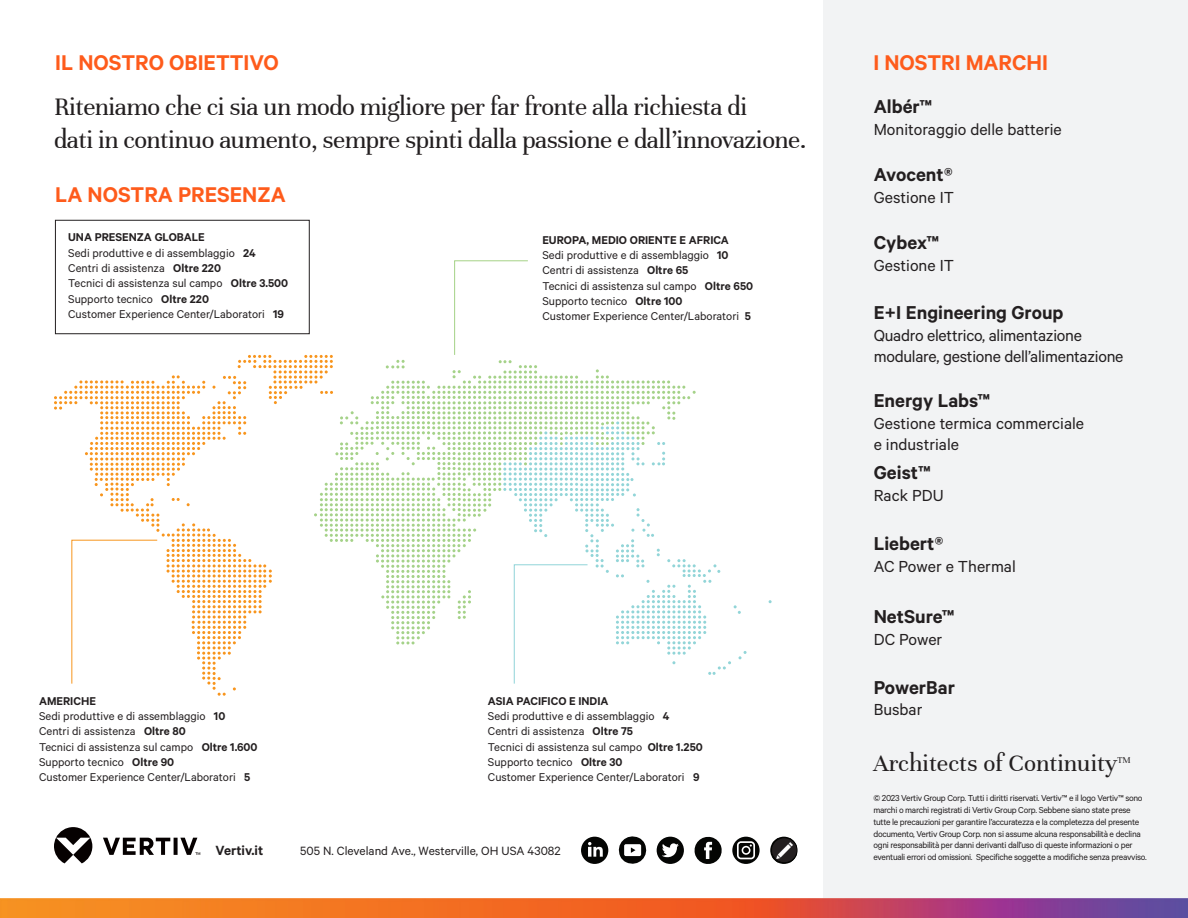
<style>
.page{position:relative;width:1188px;height:918px;background:#fff}
.page>*{position:absolute;margin:0;border:0;box-sizing:border-box;transform-origin:0 0}
.t1{font:27px/33px "Unna";letter-spacing:-.02em;color:#231f20}
.t2{font:25.5px "Unna";color:#231f20}
.t3{font:600 24px "Calibre";color:#fe5b1b}
.t4{font:600 21px "Calibre";color:#231f20}
.t5{font:18px/21.6px "Calibre";color:#231f20}
.t6{font:600 15px "Calibre";color:#231f20}
.t7{font:13.5px "Calibre";color:#231f20}
.t8{font:12.75px "Calibre";color:#231f20}
.t9{font:600 12.75px "Calibre";color:#231f20}
.t10{font:9.75px/11.7px "Calibre";letter-spacing:-.03em;color:#231f20}
.t11{font:9.6px "Unna";color:#231f20}
.s1{font-weight:600}
</style>
<div class="page">
<div style="left:824px;top:0;width:364px;height:918px;background:#f2f3f4"></div>
<img style="left:0;top:899px;width:1188px;height:19px">
<svg style="left:581px;top:837px;width:27px;height:27px"></svg>
<svg style="left:619px;top:836px;width:27px;height:28px"></svg>
<svg style="left:657px;top:837px;width:27px;height:27px"></svg>
<svg style="left:695px;top:837px;width:27px;height:27px"></svg>
<svg style="left:732px;top:837px;width:28px;height:27px"></svg>
<svg style="left:770px;top:837px;width:28px;height:27px"></svg>
<div style="left:772px;top:838px;width:24px;height:24px;background:#231f20;border-radius:50%"></div>
<img style="left:796px;top:838px;width:1px;height:24px">
<img style="left:773px;top:838px;width:23px;height:24px">
<svg style="left:54px;top:827px;width:146px;height:36px"></svg>
<div style="left:55px;top:220px;width:254px;height:114px;border:1px solid #231f20"></div>
<svg style="left:54px;top:260px;width:693px;height:436px"></svg>
<p class="t3" style="left:55px;top:48px;width:225px">IL NOSTRO OBIETTIVO</p>
<p class="t3" style="left:873px;top:48px;width:176px">I NOSTRI MARCHI</p>
<p class="t1" style="left:54px;top:90px;width:754px">Riteniamo che ci sia un modo migliore per far fronte alla richiesta di<br>dati in continuo aumento, sempre spinti dalla passione e dall’innovazione.</p>
<p class="t3" style="left:55px;top:180px;width:232px">LA NOSTRA PRESENZA</p>
<p class="t9" style="left:68px;top:230px;width:138px">UNA PRESENZA GLOBALE</p>
<p class="t8" style="left:68px;top:245px;width:189px">Sedi produttive e di assemblaggio <span class="s1">24</span></p>
<p class="t8" style="left:68px;top:261px;width:154px">Centri di assistenza <span class="s1">Oltre 220</span></p>
<p class="t8" style="left:68px;top:276px;width:221px">Tecnici di assistenza sul campo <span class="s1">Oltre 3.500</span></p>
<p class="t8" style="left:68px;top:291px;width:142px">Supporto tecnico <span class="s1">Oltre 220</span></p>
<p class="t8" style="left:68px;top:306px;width:217px">Customer Experience Center/Laboratori <span class="s1">19</span></p>
<p class="t9" style="left:39px;top:693px;width:58px">AMERICHE</p>
<p class="t8" style="left:39px;top:709px;width:188px">Sedi produttive e di assemblaggio <span class="s1">10</span></p>
<p class="t8" style="left:39px;top:724px;width:148px">Centri di assistenza <span class="s1">Oltre 80</span></p>
<p class="t8" style="left:39px;top:739px;width:220px">Tecnici di assistenza sul campo <span class="s1">Oltre 1.600</span></p>
<p class="t8" style="left:39px;top:755px;width:137px">Supporto tecnico <span class="s1">Oltre 90</span></p>
<p class="t8" style="left:39px;top:770px;width:213px">Customer Experience Center/Laboratori <span class="s1">5</span></p>
<p class="t9" style="left:542px;top:232px;width:188px">EUROPA, MEDIO ORIENTE E AFRICA</p>
<p class="t8" style="left:542px;top:248px;width:188px">Sedi produttive e di assemblaggio <span class="s1">10</span></p>
<p class="t8" style="left:542px;top:263px;width:148px">Centri di assistenza <span class="s1">Oltre 65</span></p>
<p class="t8" style="left:542px;top:278px;width:212px">Tecnici di assistenza sul campo <span class="s1">Oltre 650</span></p>
<p class="t8" style="left:542px;top:294px;width:142px">Supporto tecnico <span class="s1">Oltre 100</span></p>
<p class="t8" style="left:542px;top:309px;width:210px">Customer Experience Center/Laboratori <span class="s1">5</span></p>
<p class="t9" style="left:488px;top:693px;width:122px">ASIA PACIFICO E INDIA</p>
<p class="t8" style="left:488px;top:709px;width:183px">Sedi produttive e di assemblaggio <span class="s1">4</span></p>
<p class="t8" style="left:488px;top:724px;width:147px">Centri di assistenza <span class="s1">Oltre 75</span></p>
<p class="t8" style="left:488px;top:739px;width:216px">Tecnici di assistenza sul campo <span class="s1">Oltre 1.250</span></p>
<p class="t8" style="left:488px;top:755px;width:136px">Supporto tecnico <span class="s1">Oltre 30</span></p>
<p class="t8" style="left:488px;top:770px;width:213px">Customer Experience Center/Laboratori <span class="s1">9</span></p>
<p class="t6" style="left:216px;top:842px;width:49px">Vertiv.it</p>
<p class="t7" style="left:300px;top:843px;width:262px">505 N. Cleveland Ave., Westerville, OH USA 43082</p>
<p class="t4" style="left:874px;top:94px;width:60px">Albér™</p>
<p class="t5" style="left:874px;top:117px;width:190px">Monitoraggio delle batterie</p>
<p class="t4" style="left:874px;top:162px;width:80px">Avocent®</p>
<p class="t5" style="left:874px;top:186px;width:82px">Gestione IT</p>
<p class="t4" style="left:874px;top:230px;width:67px">Cybex™</p>
<p class="t5" style="left:874px;top:254px;width:82px">Gestione IT</p>
<p class="t4" style="left:874px;top:300px;width:191px">E+I Engineering Group</p>
<p class="t5" style="left:874px;top:324px;width:251px">Quadro elettrico, alimentazione modulare, gestione dell’alimentazione</p>
<p class="t4" style="left:874px;top:388px;width:118px">Energy Labs™</p>
<p class="t5" style="left:874px;top:412px;width:212px">Gestione termica commerciale e industriale</p>
<p class="t4" style="left:874px;top:460px;width:59px">Geist™</p>
<p class="t5" style="left:874px;top:484px;width:71px">Rack PDU</p>
<p class="t4" style="left:874px;top:531px;width:71px">Liebert®</p>
<p class="t5" style="left:874px;top:555px;width:144px">AC Power e Thermal</p>
<p class="t4" style="left:874px;top:604px;width:82px">NetSure™</p>
<p class="t5" style="left:874px;top:627px;width:70px">DC Power</p>
<p class="t4" style="left:874px;top:675px;width:83px">PowerBar</p>
<p class="t5" style="left:874px;top:698px;width:50px">Busbar</p>
<p class="t2" style="left:873px;top:749px;width:246px">Architects of Continuity</p>
<p class="t11" style="left:1118px;top:754px;width:15px">TM</p>
<p class="t10" style="left:873px;top:792px;width:275px">© 2023 Vertiv Group Corp. Tutti i diritti riservati. Vertiv™ e il logo Vertiv™ sono marchi o marchi registrati di Vertiv Group Corp. Sebbene siano state prese tutte le precauzioni per garantire l’accuratezza e la completezza del presente documento, Vertiv Group Corp. non si assume alcuna responsabilità e declina ogni responsabilità per danni derivanti dall’uso di queste informazioni o per eventuali errori od omissioni. Specifiche soggette a modifiche senza preavviso.</p>
</div>
